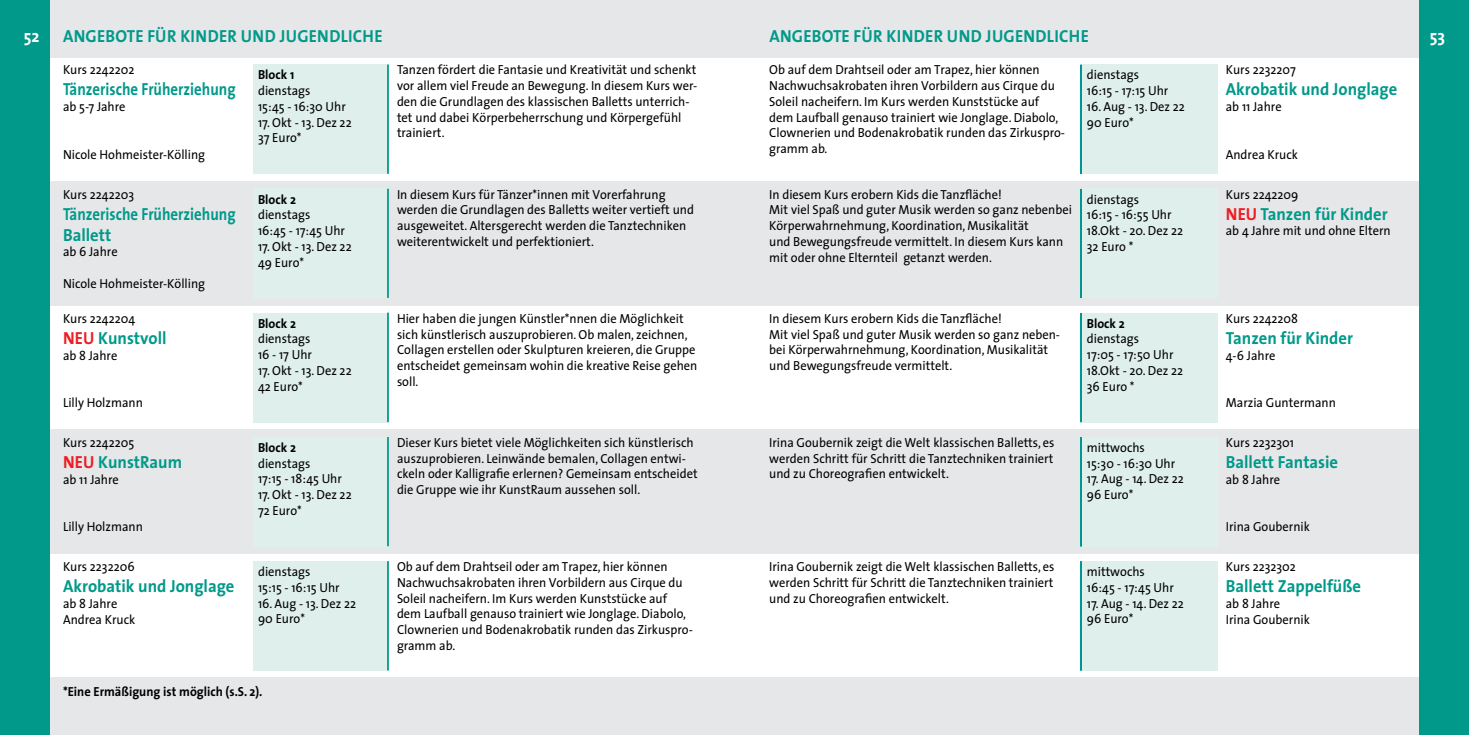
<style>
.page{position:relative;width:1469px;height:735px;background:#fff}
.page>*{position:absolute;margin:0;border:0;box-sizing:border-box;transform-origin:0 0}
.t1{font:700 17.5px "The Sans";color:#00998a;scale:.95 1}
.t2{font:700 17.5px "The Sans";letter-spacing:.02em;color:#00998a;scale:.95 1}
.t3{font:700 17.5px/21px "The Sans";color:#00998a;scale:.85 1}
.t4{font:700 17.5px "The Sans";color:#fff;scale:.95 1}
.t5{font:13.12px/15.8px "The Sans";color:#000;scale:.95 1}
.t6{font:700 13.12px "The Sans";color:#000;scale:.95 1}
.s1{color:#ed1d24}
</style>
<div class="page">
<div style="left:735px;top:429px;width:684px;height:124px;background:#e6e7e8"></div>
<div style="left:735px;top:181px;width:684px;height:124px;background:#e6e7e8"></div>
<div style="left:50px;top:429px;width:684px;height:124px;background:#e6e7e8"></div>
<div style="left:50px;top:181px;width:684px;height:124px;background:#e6e7e8"></div>
<div style="left:41px;top:0;width:694px;height:57px;background:#e6e7e8"></div>
<div style="left:735px;top:0;width:684px;height:57px;background:#e6e7e8"></div>
<div style="left:735px;top:677px;width:684px;height:57px;background:#e6e7e8"></div>
<div style="left:1419px;top:0;width:49px;height:734px;background:#00998a"></div>
<div style="left:1081px;top:64px;width:136px;height:110px;background:#dfefec"></div>
<div style="left:1081px;top:189px;width:136px;height:109px;background:#dfefec"></div>
<div style="left:1081px;top:313px;width:136px;height:109px;background:#dfefec"></div>
<div style="left:1081px;top:437px;width:136px;height:109px;background:#dfefec"></div>
<div style="left:1081px;top:561px;width:136px;height:109px;background:#dfefec"></div>
<div style="left:0;top:677px;width:734px;height:57px;background:#e6e7e8"></div>
<div style="left:0;top:0;width:50px;height:734px;background:#00998a"></div>
<div style="left:253px;top:64px;width:135px;height:110px;background:#dfefec"></div>
<div style="left:253px;top:189px;width:135px;height:109px;background:#dfefec"></div>
<div style="left:253px;top:313px;width:135px;height:109px;background:#dfefec"></div>
<div style="left:253px;top:437px;width:135px;height:109px;background:#dfefec"></div>
<div style="left:253px;top:561px;width:135px;height:109px;background:#dfefec"></div>
<hr style="left:387px;top:64px;width:2px;height:110px;background:#00998a">
<hr style="left:387px;top:189px;width:2px;height:109px;background:#00998a">
<hr style="left:387px;top:313px;width:2px;height:109px;background:#00998a">
<hr style="left:387px;top:437px;width:2px;height:109px;background:#00998a">
<hr style="left:387px;top:561px;width:2px;height:109px;background:#00998a">
<hr style="left:1080px;top:65px;width:1px;height:109px;background:#00998a">
<hr style="left:1080px;top:189px;width:1px;height:109px;background:#00998a">
<hr style="left:1080px;top:313px;width:1px;height:109px;background:#00998a">
<hr style="left:1080px;top:437px;width:1px;height:109px;background:#00998a">
<hr style="left:1080px;top:561px;width:1px;height:109px;background:#00998a">
<h1 class="t4" style="left:24px;top:21px;width:18px">52</h1>
<h1 class="t2" style="left:63px;top:21px;width:336px">Angebote für KINDER UND JUGENDLICHE</h1>
<h1 class="t2" style="left:769px;top:21px;width:336px">Angebote für KINDER UND JUGENDLICHE</h1>
<h1 class="t4" style="left:1429px;top:21px;width:18px">53</h1>
<p class="t5" style="left:63px;top:62px;width:77px">Kurs 2242202</p>
<h1 class="t3" style="left:63px;top:78px;width:204px">Tänzerische Früherziehung</h1>
<p class="t5" style="left:63px;top:98px;width:67px">ab 5-7 Jahre</p>
<p class="t5" style="left:63px;top:146px;width:151px">Nicole Hohmeister-Kölling</p>
<p class="t5" style="left:63px;top:186px;width:76px">Kurs 2242203</p>
<h1 class="t3" style="left:63px;top:202px;width:204px">Tänzerische Früherziehung<br>Ballett</h1>
<p class="t5" style="left:63px;top:243px;width:59px">ab 6 Jahre</p>
<p class="t5" style="left:63px;top:275px;width:151px">Nicole Hohmeister-Kölling</p>
<p class="t5" style="left:63px;top:310px;width:77px">Kurs 2242204</p>
<h1 class="t1" style="left:63px;top:323px;width:111px"><span class="s1">NEU</span> Kunstvoll</h1>
<p class="t5" style="left:63px;top:346px;width:59px">ab 8 Jahre</p>
<p class="t5" style="left:63px;top:394px;width:86px">Lilly Holzmann</p>
<p class="t5" style="left:63px;top:434px;width:76px">Kurs 2242205</p>
<h1 class="t1" style="left:63px;top:447px;width:127px"><span class="s1">NEU</span> KunstRaum</h1>
<p class="t5" style="left:63px;top:470px;width:60px">ab 11 Jahre</p>
<p class="t5" style="left:63px;top:518px;width:86px">Lilly Holzmann</p>
<p class="t5" style="left:63px;top:558px;width:77px">Kurs 2232206</p>
<h1 class="t1" style="left:63px;top:571px;width:182px">Akrobatik und Jonglage</h1>
<p class="t5" style="left:63px;top:594px;width:78px">ab 8 Jahre<br>Andrea Kruck</p>
<p class="t6" style="left:258px;top:64px;width:40px">Block 1</p>
<p class="t5" style="left:258px;top:82px;width:94px">dienstags<br>15:45 - 16:30 Uhr</p>
<p class="t5" style="left:258px;top:114px;width:100px">17. Okt - 13. Dez 22<br>37 Euro*</p>
<p class="t6" style="left:258px;top:188px;width:41px">Block 2</p>
<p class="t5" style="left:258px;top:206px;width:93px">dienstags<br>16:45 - 17:45 Uhr</p>
<p class="t5" style="left:258px;top:238px;width:100px">17. Okt - 13. Dez 22<br>49 Euro*</p>
<p class="t6" style="left:258px;top:312px;width:41px">Block 2</p>
<p class="t5" style="left:258px;top:330px;width:58px">dienstags<br>16 - 17 Uhr</p>
<p class="t5" style="left:258px;top:362px;width:100px">17. Okt - 13. Dez 22<br>42 Euro*</p>
<p class="t6" style="left:258px;top:436px;width:41px">Block 2</p>
<p class="t5" style="left:258px;top:454px;width:90px">dienstags<br>17:15 - 18:45 Uhr</p>
<p class="t5" style="left:258px;top:486px;width:100px">17. Okt - 13. Dez 22<br>72 Euro*</p>
<p class="t5" style="left:258px;top:563px;width:87px">dienstags<br>15:15 - 16:15 Uhr</p>
<p class="t5" style="left:258px;top:594px;width:105px">16. Aug - 13. Dez 22<br>90 Euro*</p>
<p class="t6" style="left:63px;top:680px;width:211px">*Eine Ermäßigung ist möglich (s.S. 2).</p>
<p class="t5" style="left:397px;top:62px;width:317px">Tanzen fördert die Fantasie und Kreativität und schenkt vor allem viel Freude an Bewegung. In diesem Kurs wer&shy;den die Grundlagen des klassischen Balletts unterrich&shy;tet und dabei Körperbeherrschung und Körpergefühl trainiert.</p>
<p class="t5" style="left:397px;top:186px;width:314px">In diesem Kurs für Tänzer*innen mit Vorerfahrung werden die Grundlagen des Balletts weiter vertieft und ausgeweitet. Altersgerecht werden die Tanztechniken weiterentwickelt und perfektioniert.</p>
<p class="t5" style="left:397px;top:310px;width:318px">Hier haben die jungen Künstler*nnen die Möglichkeit sich künstlerisch auszuprobieren. Ob malen, zeichnen, Collagen erstellen oder Skulpturen kreieren, die Gruppe entscheidet gemeinsam wohin die kreative Reise gehen soll.</p>
<p class="t5" style="left:397px;top:434px;width:318px">Dieser Kurs bietet viele Möglichkeiten sich künstlerisch auszuprobieren. Leinwände bemalen, Collagen entwi&shy;ckeln oder Kalligrafie erlernen? Gemeinsam entscheidet die Gruppe wie ihr KunstRaum aussehen soll.</p>
<p class="t5" style="left:397px;top:558px;width:313px">Ob auf dem Drahtseil oder am Trapez, hier können Nachwuchsakrobaten ihren Vorbildern aus Cirque du Soleil nacheifern. Im Kurs werden Kunststücke auf dem Laufball genauso trainiert wie Jonglage. Diabolo, Clownerien und Bodenakrobatik runden das Zirkuspro&shy;gramm ab.</p>
<p class="t5" style="left:769px;top:62px;width:313px">Ob auf dem Drahtseil oder am Trapez, hier können Nachwuchsakrobaten ihren Vorbildern aus Cirque du Soleil nacheifern. Im Kurs werden Kunststücke auf dem Laufball genauso trainiert wie Jonglage. Diabolo, Clownerien und Bodenakrobatik runden das Zirkuspro&shy;gramm ab.</p>
<p class="t5" style="left:769px;top:186px;width:320px">In diesem Kurs erobern Kids die Tanzfläche!<br>Mit viel Spaß und guter Musik werden so ganz nebenbei Körperwahrnehmung, Koordination, Musikalität<br>und Bewegungsfreude vermittelt. In diesem Kurs kann mit oder ohne Elternteil getanzt werden.</p>
<p class="t5" style="left:1086px;top:67px;width:87px">dienstags<br>16:15 - 17:15 Uhr</p>
<p class="t5" style="left:1086px;top:98px;width:105px">16. Aug - 13. Dez 22<br>90 Euro*</p>
<p class="t5" style="left:1086px;top:191px;width:103px">dienstags<br>16:15 - 16:55 Uhr<br>18.Okt - 20. Dez 22<br>32 Euro *</p>
<p class="t5" style="left:769px;top:310px;width:308px">In diesem Kurs erobern Kids die Tanzfläche!<br>Mit viel Spaß und guter Musik werden so ganz neben&shy;bei Körperwahrnehmung, Koordination, Musikalität und Bewegungsfreude vermittelt.</p>
<p class="t5" style="left:769px;top:434px;width:302px;text-align:justify">Irina Goubernik zeigt die Welt klassischen Balletts, es werden Schritt für Schritt die Tanztechniken trainiert und zu Choreografien entwickelt.</p>
<p class="t6" style="left:1086px;top:312px;width:41px">Block 2</p>
<p class="t5" style="left:1086px;top:330px;width:103px">dienstags<br>17:05 - 17:50 Uhr<br>18.Okt - 20. Dez 22<br>36 Euro *</p>
<p class="t5" style="left:1086px;top:439px;width:95px">mittwochs<br>15:30 - 16:30 Uhr</p>
<p class="t5" style="left:1086px;top:470px;width:104px">17. Aug - 14. Dez 22<br>96 Euro*</p>
<p class="t5" style="left:769px;top:558px;width:302px;text-align:justify">Irina Goubernik zeigt die Welt klassischen Balletts, es werden Schritt für Schritt die Tanztechniken trainiert und zu Choreografien entwickelt.</p>
<p class="t5" style="left:1086px;top:563px;width:93px">mittwochs<br>16:45 - 17:45 Uhr</p>
<p class="t5" style="left:1086px;top:594px;width:104px">17. Aug - 14. Dez 22<br>96 Euro*</p>
<p class="t5" style="left:1225px;top:62px;width:75px">Kurs 2232207</p>
<h1 class="t1" style="left:1225px;top:75px;width:182px">Akrobatik und Jonglage</h1>
<p class="t5" style="left:1225px;top:98px;width:60px">ab 11 Jahre</p>
<p class="t5" style="left:1225px;top:146px;width:78px">Andrea Kruck</p>
<p class="t5" style="left:1225px;top:186px;width:78px">Kurs 2242209</p>
<h1 class="t1" style="left:1225px;top:199px;width:172px"><span class="s1">NEU</span> Tanzen für Kinder</h1>
<p class="t5" style="left:1225px;top:222px;width:175px">ab 4 Jahre mit und ohne Eltern</p>
<p class="t5" style="left:1225px;top:310px;width:78px">Kurs 2242208</p>
<h1 class="t1" style="left:1225px;top:323px;width:135px">Tanzen für Kinder</h1>
<p class="t5" style="left:1225px;top:346px;width:54px">4-6 Jahre</p>
<p class="t5" style="left:1225px;top:394px;width:117px">Marzia Guntermann</p>
<p class="t5" style="left:1225px;top:434px;width:73px">Kurs 2232301</p>
<h1 class="t1" style="left:1225px;top:447px;width:120px">Ballett Fantasie</h1>
<p class="t5" style="left:1225px;top:470px;width:59px">ab 8 Jahre</p>
<p class="t5" style="left:1225px;top:518px;width:90px">Irina Goubernik</p>
<p class="t5" style="left:1225px;top:558px;width:75px">Kurs 2232302</p>
<h1 class="t1" style="left:1225px;top:571px;width:144px">Ballett Zappelfüße</h1>
<p class="t5" style="left:1225px;top:594px;width:90px">ab 8 Jahre<br>Irina Goubernik</p>
</div>
